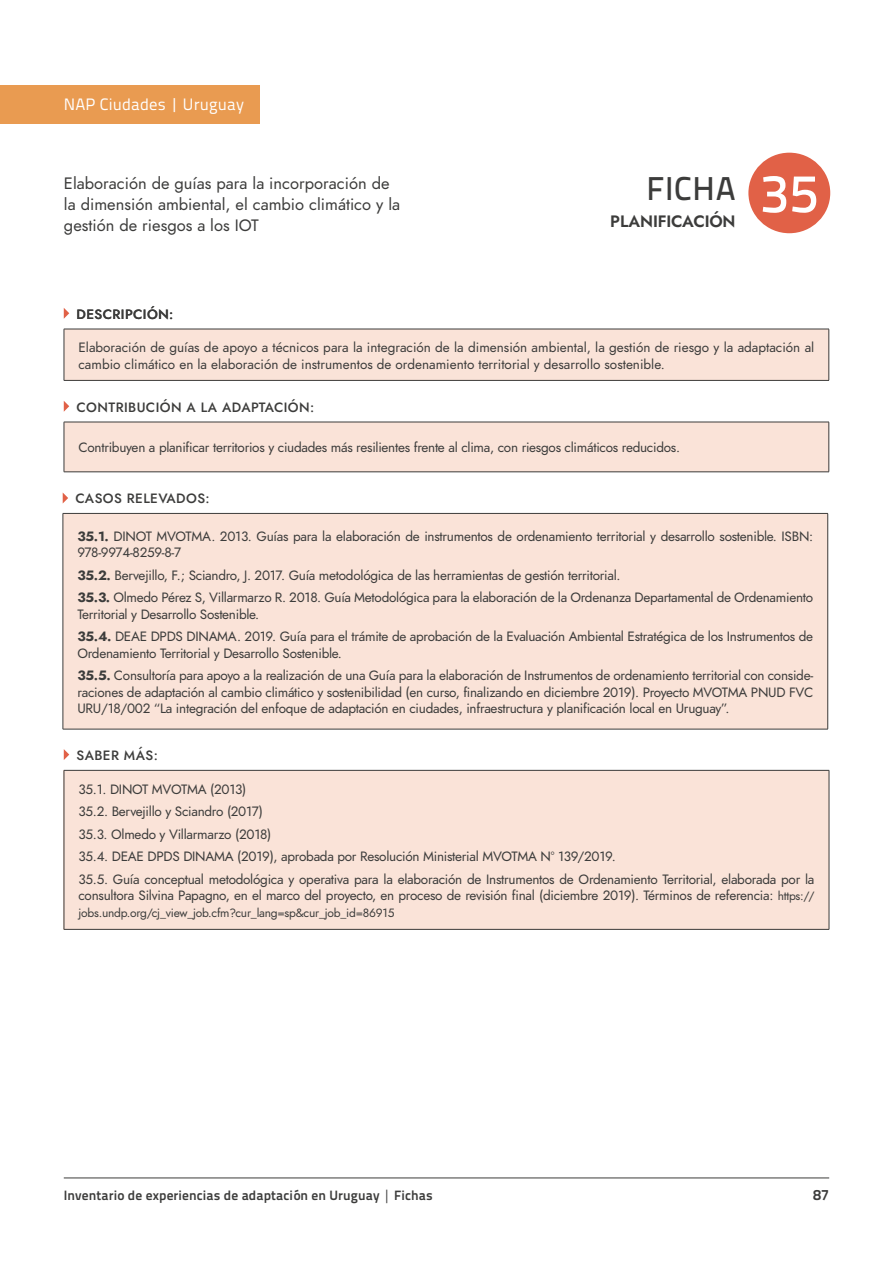
<style>
.page{position:relative;width:893px;height:1263px;background:#fff}
.page>*{position:absolute;margin:0;border:0;box-sizing:border-box;transform-origin:0 0}
.t1{font:33px "Titillium Text 14 L 600 wt";letter-spacing:.02em;color:#3c3c3b}
.t2{font:16.5px/21px "Jost";color:#3c3c3b}
.t3{font:16.5px "Titillium Text 14 L 400 wt";letter-spacing:.01em;color:#fff}
.t4{font:16.5px "Jost Semi";letter-spacing:-.01em;color:#3c3c3b}
.t5{font:15px "Titillium Text 14 L 800 wt";color:#3c3c3b}
.t6{font:13.5px/22.5px "Jost";letter-spacing:-.02em;color:#3c3c3b}
.t7{font:13.5px/16.5px "Jost";color:#3c3c3b}
.t8{font:500 13.5px "Jost";letter-spacing:.03em;color:#3c3c3b}
.t9{font:13.5px "Titillium Text 14 L 800 wt";letter-spacing:.01em;color:#3c3c3b}
.t10{font:12px "Jost";letter-spacing:-.02em;color:#3c3c3b}
.s1{font-size:54px;color:#fff}
.s2{font-weight:700}
.s3{font-size:12px}
.s4{font-family:"Open Sans"}
</style>
<div class="page">
<hr style="left:64px;top:1178px;width:765px;height:1px;background:#3c3c3b">
<div style="left:0;top:85px;width:259px;height:38px;background:#e99b51"></div>
<div style="left:64px;top:329px;width:765px;height:51px;background:#fae3d8"></div>
<hr style="left:64px;top:329px;width:765px;height:1px;background:#3c3c3b">
<hr style="left:64px;top:329px;width:1px;height:51px;background:#3c3c3b">
<hr style="left:829px;top:329px;width:1px;height:51px;background:#3c3c3b">
<hr style="left:64px;top:380px;width:765px;height:1px;background:#3c3c3b">
<div style="left:64px;top:422px;width:765px;height:50px;background:#fae3d8"></div>
<hr style="left:64px;top:422px;width:765px;height:1px;background:#3c3c3b">
<hr style="left:64px;top:422px;width:1px;height:50px;background:#3c3c3b">
<hr style="left:829px;top:422px;width:1px;height:50px;background:#3c3c3b">
<hr style="left:64px;top:472px;width:765px;height:1px;background:#3c3c3b">
<div style="left:63px;top:513px;width:765px;height:216px;background:#fae3d8"></div>
<hr style="left:63px;top:513px;width:765px;height:1px;background:#3c3c3b">
<hr style="left:63px;top:514px;width:1px;height:215px;background:#3c3c3b">
<hr style="left:827px;top:514px;width:1px;height:215px;background:#3c3c3b">
<hr style="left:63px;top:729px;width:765px;height:1px;background:#3c3c3b">
<svg style="left:64px;top:308px;width:5px;height:11px"></svg>
<svg style="left:64px;top:401px;width:5px;height:11px"></svg>
<svg style="left:63px;top:493px;width:5px;height:10px"></svg>
<div style="left:748px;top:153px;width:82px;height:80px;background:#e16147;border-radius:50%"></div>
<div style="left:64px;top:770px;width:765px;height:159px;background:#fae3d8"></div>
<hr style="left:64px;top:770px;width:765px;height:1px;background:#3c3c3b">
<hr style="left:64px;top:770px;width:1px;height:159px;background:#3c3c3b">
<hr style="left:829px;top:770px;width:1px;height:159px;background:#3c3c3b">
<hr style="left:64px;top:929px;width:765px;height:1px;background:#3c3c3b">
<svg style="left:64px;top:749px;width:5px;height:11px"></svg>
<p class="t3" style="left:64px;top:95px;width:182px">NAP Ciudades | Uruguay</p>
<p class="t2" style="left:64px;top:172px;width:338px">Elaboración de guías para la incorporación de la dimensión ambiental, el cambio climático y la gestión de riesgos a los IOT</p>
<p class="t8" style="left:77px;top:305px;width:98px">DESCRIPCIÓN:</p>
<h1 class="t1" style="left:646px;top:168px;width:174px">FICHA <span class="s1">35</span></h1>
<p class="t4" style="left:610px;top:209px;width:127px">PLANIFICACIÓN</p>
<p class="t7" style="left:78px;top:339px;width:737px">Elaboración de guías de apoyo a técnicos para la integración de la dimensión ambiental, la gestión de riesgo y la adaptación al cambio climático en la elaboración de instrumentos de ordenamiento territorial y desarrollo sostenible.</p>
<p class="t8" style="left:77px;top:398px;width:239px">CONTRIBUCIÓN A LA ADAPTACIÓN:</p>
<p class="t6" style="left:78px;top:437px;width:603px">Contribuyen a planificar territorios y ciudades más resilientes frente al clima, con riesgos climáticos reducidos.</p>
<p class="t8" style="left:75px;top:489px;width:136px">CASOS RELEVADOS:</p>
<p class="t6" style="left:77px;top:528px;width:737px;line-height:16.5px"><span class="s2">35.1.</span> DINOT MVOTMA. 2013. Guías para la elaboración de instrumentos de ordenamiento territorial y desarrollo sostenible. ISBN:<br>978-9974-8259-8-7</p>
<p class="t6" style="left:77px;top:564px;width:737px"><span class="s2">35.2.</span> Bervejillo, F.; Sciandro, J. 2017. Guía metodológica de las herramientas de gestión territorial.<br><span class="s2">35.3.</span> Olmedo Pérez S, Villarmarzo R. 2018. Guía Metodológica para la elaboración de la Ordenanza Departamental de Ordenamiento</p>
<p class="t6" style="left:77px;top:603px;width:737px">Territorial y Desarrollo Sostenible.<br><span class="s2">35.4.</span> DEAE DPDS DINAMA. 2019. Guía para el trámite de aprobación de la Evaluación Ambiental Estratégica de los Instrumentos de</p>
<p class="t6" style="left:77px;top:642px;width:737px">Ordenamiento Territorial y Desarrollo Sostenible.<br><span class="s2">35.5.</span> Consultoría para apoyo a la realización de una Guía para la elaboración de Instrumentos de ordenamiento territorial con conside-</p>
<p class="t6" style="left:77px;top:684px;width:737px;line-height:16.5px">raciones de adaptación al cambio climático y sostenibilidad (en curso, finalizando en diciembre 2019). Proyecto MVOTMA PNUD FVC<br>URU/18/002 “La integración del enfoque de adaptación en ciudades, infraestructura y planificación local en Uruguay”.</p>
<p class="t8" style="left:77px;top:746px;width:83px">SABER MÁS:</p>
<p class="t6" style="left:78px;top:778px;width:737px">35.1. DINOT MVOTMA (2013)<br>35.2. Bervejillo y Sciandro (2017)<br>35.3. Olmedo y Villarmarzo (2018)<br>35.4. DEAE DPDS DINAMA (2019), aprobada por Resolución Ministerial MVOTMA Nº 139/2019.<br>35.5. Guía conceptual metodológica y operativa para la elaboración de Instrumentos de Ordenamiento Territorial, elaborada por la</p>
<p class="t6" style="left:78px;top:884px;width:737px">consultora Silvina Papagno, en el marco del proyecto, en proceso de revisión final (diciembre 2019). Términos de referencia: <span class="s3">https://</span></p>
<p class="t10" style="left:78px;top:904px;width:317px">jobs.undp.org/cj_view_job.cfm?cur_lang=sp&amp;cur_job_id=86915</p>
<p class="t9" style="left:64px;top:1187px;width:370px">Inventario de experiencias de adaptación en Uruguay <span class="s4">|</span> Fichas</p>
<p class="t5" style="left:813px;top:1185px;width:18px">87</p>
</div>
